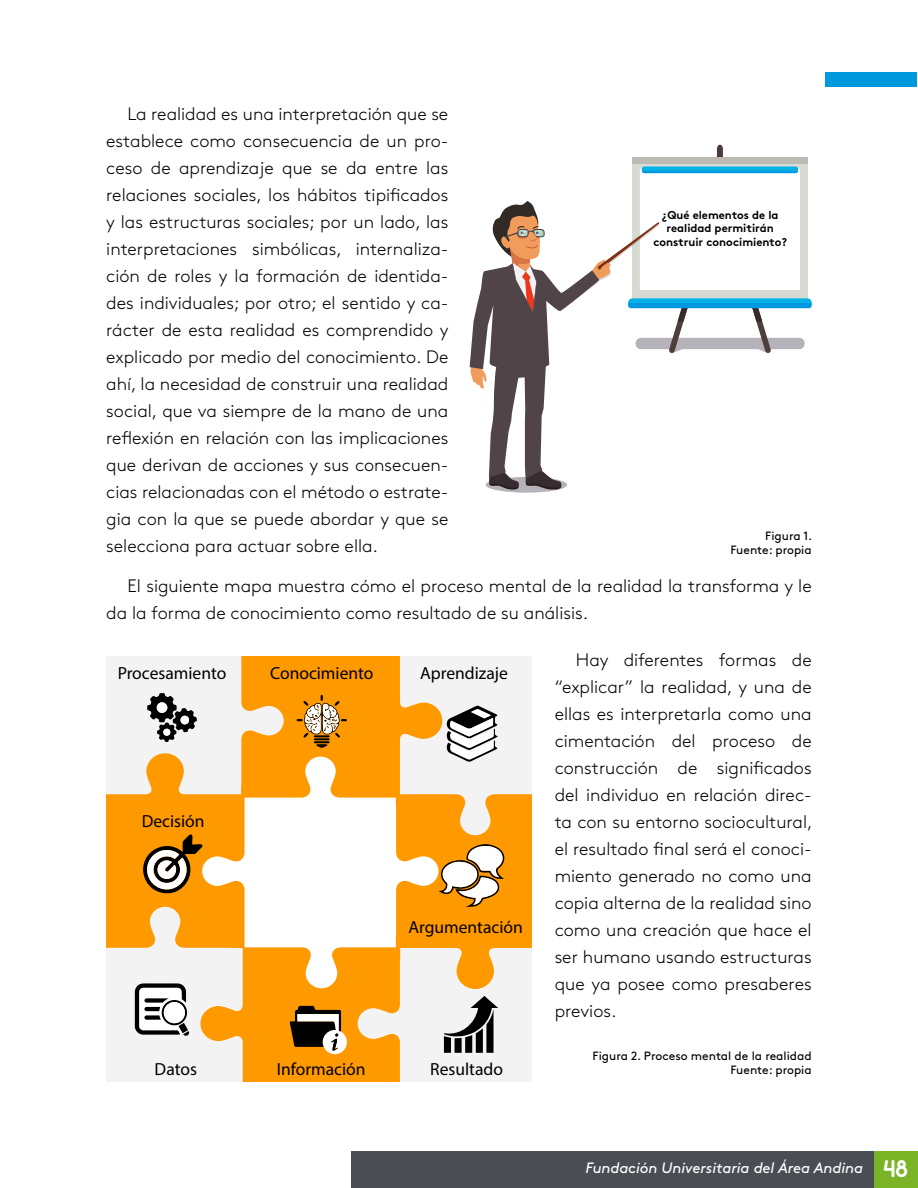
<style>
.page{position:relative;width:918px;height:1188px;background:#fff}
.page>*{position:absolute;margin:0;border:0;box-sizing:border-box;transform-origin:0 0}
.t1{font:300 18px/27px "Brown Std";color:#000;text-align:justify}
.t2{font:17.55px "Myriad Pro";color:#000}
.t3{font:italic 15px "Brown Std";letter-spacing:-.005em;color:#fff}
.t4{font:12px/14.4px "Brown Std";color:#000;text-align:right}
.t5{font:700 11.4px/13.6px "Brown Std";color:#000;text-align:center}
.s1{font-family:"Areandina Voz";font-style:normal;font-size:24px}
</style>
<div class="page">
<div style="left:873px;top:1151px;width:45px;height:37px;background:#7ab326"></div>
<div style="left:351px;top:1151px;width:522px;height:37px;background:#4a4d54"></div>
<div style="left:825px;top:72px;width:92px;height:15px;background:#0099de"></div>
<svg style="left:486px;top:477px;width:81px;height:16px"></svg>
<svg style="left:470px;top:145px;width:342px;height:346px"></svg>
<svg style="left:107px;top:657px;width:425px;height:425px"></svg>
<p class="t1" style="left:106px;top:100px;width:344px;text-indent:21px">La realidad es una interpretación que se establece como consecuencia de un pro&shy;ceso de aprendizaje que se da entre las relaciones sociales, los hábitos tipificados y las estructuras sociales; por un lado, las interpretaciones simbólicas, internaliza&shy;ción de roles y la formación de identida&shy;des individuales; por otro; el sentido y ca&shy;rácter de esta realidad es comprendido y explicado por medio del conocimiento . De ahí, la necesidad de construir una realidad social, que va siempre de la mano de una reflexión en relación con las implicaciones que derivan de acciones y sus consecuen&shy;cias relacionadas con el método o estrate&shy;gia con la que se puede abordar y que se selecciona para actuar sobre ella .</p>
<p class="t1" style="left:106px;top:573px;width:707px;text-indent:21px">El siguiente mapa muestra cómo el proceso mental de la realidad la transforma y le da la forma de conocimiento como resultado de su análisis .</p>
<p class="t5" style="left:653px;top:208px;width:135px">¿Qué elementos de la realidad permitirán construir conocimiento?</p>
<p class="t4" style="left:730px;top:529px;width:83px">Figura 1.<br>Fuente: propia</p>
<p class="t2" style="left:118px;top:662px;width:110px">Procesamiento</p>
<p class="t2" style="left:270px;top:662px;width:105px">Conocimiento</p>
<p class="t2" style="left:420px;top:662px;width:89px">Aprendizaje</p>
<p class="t2" style="left:142px;top:811px;width:64px">Decisión</p>
<p class="t2" style="left:408px;top:917px;width:116px">Argumentación</p>
<p class="t2" style="left:155px;top:1058px;width:44px">Datos</p>
<p class="t2" style="left:277px;top:1058px;width:90px">Información</p>
<p class="t2" style="left:430px;top:1058px;width:74px">Resultado</p>
<p class="t1" style="left:555px;top:647px;width:259px;text-indent:21px">Hay diferentes formas de “explicar” la realidad, y una de ellas es interpretarla como una cimentación del proceso de construcción de significados del individuo en relación direc&shy;ta con su entorno sociocultural, el resultado final será el conoci&shy;miento generado no como una copia alterna de la realidad sino como una creación que hace el ser humano usando estructuras que ya posee como presaberes previos .</p>
<p class="t4" style="left:593px;top:1049px;width:221px">Figura 2. Proceso mental de la realidad<br>Fuente: propia</p>
<p class="t3" style="left:585px;top:1159px;width:324px">Fundación Universitaria del Área Andina <span class="s1">486</span></p>
<p class="t3" style="left:442px;top:1159px;width:413px">Pensamiento y comunicación II - eje3 pong mos en práct c</p>
</div>
